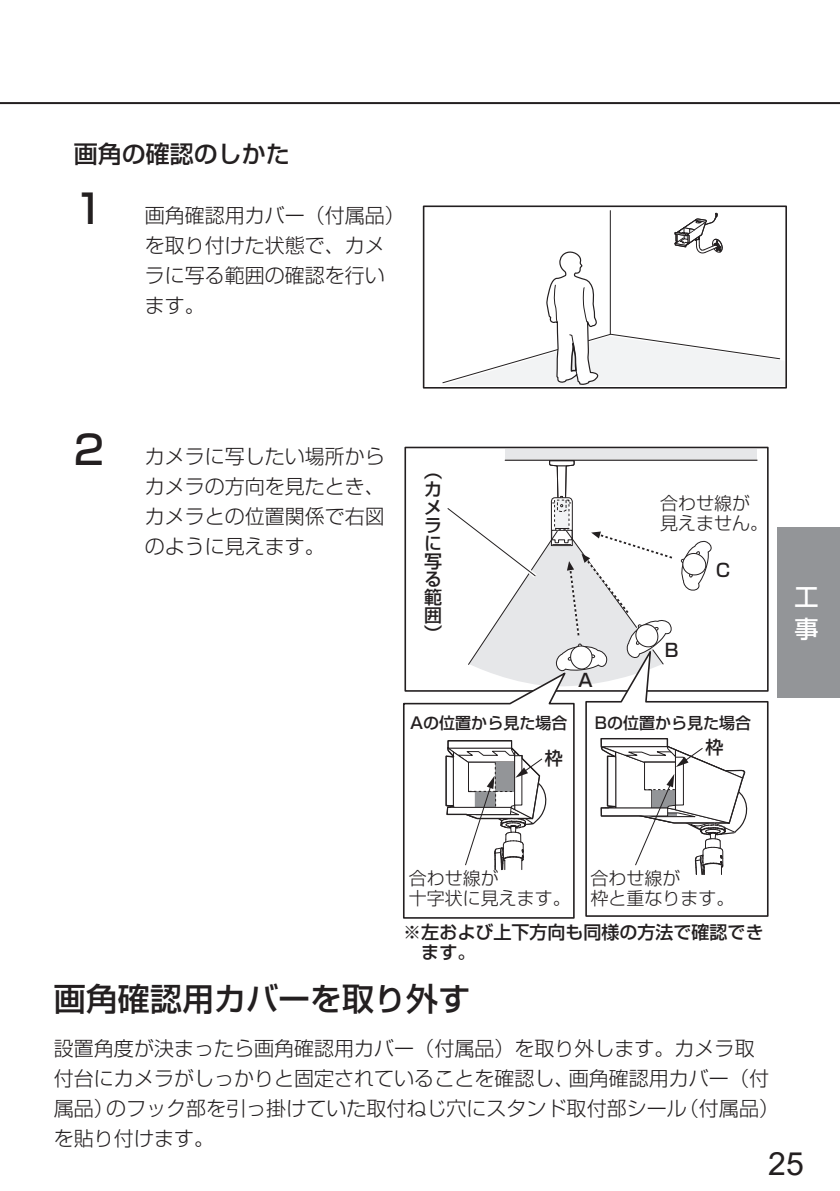
<style>
.page{position:relative;width:840px;height:1191px;background:#fff}
.page>*{position:absolute;margin:0;border:0;box-sizing:border-box;transform-origin:0 0}
.t1{font:32px "Shin Go Pro Medium 90 msp RKSJ H";color:#231f20}
.t2{font:32px "Arial";color:#231f20}
.t3{font:24px "Shin Go Pro Medium 90 msp RKSJ H";color:#231f20}
.t4{font:24px/32px "Shin Go Pro Medium 90 msp RKSJ H";color:#fff}
.t5{font:20px/30px "Shin Go Pro Light 90 msp RKSJ H";color:#231f20}
.t6{font:18px/20px "Shin Go Pro Light 90 msp RKSJ H";color:#231f20}
.t7{font:18px/20px "Shin Go Pro Medium 90 msp RKSJ H";color:#231f20}
.t8{font:18px/18px "Shin Go Pro Medium 90 msp RKSJ V";color:#231f20;text-align:justify}
.t9{font:16px "Shin Go Pro Medium 90 msp RKSJ H";color:#231f20}
.s1{font-family:"Shin Go Pro Medium 90 msp RKSJ H";font-size:40px}
</style>
<div class="page">
<div style="left:777px;top:527px;width:62px;height:170px;background:#939598"></div>
<hr style="left:0;top:102px;width:839px;height:2px;background:#231f20">
<div style="left:422px;top:205px;width:364px;height:183px;border:2px solid #231f20"></div>
<hr style="left:609px;top:211px;width:1px;height:123px;background:#231f20">
<svg style="left:442px;top:212px;width:342px;height:173px"></svg>
<div style="left:404px;top:447px;width:364px;height:244px;border:2px solid #231f20"></div>
<hr style="left:505px;top:459px;width:251px;height:2px;background:#231f20">
<div style="left:505px;top:449px;width:251px;height:10px;background:#e6e7e9"></div>
<svg style="left:403px;top:669px;width:172px;height:250px"></svg>
<svg style="left:584px;top:645px;width:185px;height:272px"></svg>
<svg style="left:442px;top:460px;width:270px;height:226px"></svg>
<svg style="left:444px;top:737px;width:305px;height:137px"></svg>
<p class="t3" style="left:74px;top:145px;width:218px">画角の確認のしかた</p>
<p class="t5" style="left:145px;top:203px;width:262px;text-indent:-71px"><span class="s1">1</span> 画角確認用カバー（付属品）を取り付けた状態で、カメラに写る範囲の確認を行います。</p>
<p class="t5" style="left:145px;top:444px;width:242px;text-align:justify;text-indent:-71px"><span class="s1">2</span> カメラに写したい場所からカメラの方向を見たとき、カメラとの位置関係で右図のように見えます。</p>
<p class="t8" style="left:424px;top:464px;width:19px">（カメラに写る範囲）</p>
<p class="t7" style="left:578px;top:673px;width:16px">A</p>
<p class="t6" style="left:659px;top:496px;width:109px">合わせ線が見えません。</p>
<p class="t7" style="left:664px;top:643px;width:15px">B</p>
<p class="t7" style="left:715px;top:563px;width:16px">C</p>
<p class="t9" style="left:410px;top:717px;width:159px">Aの位置から見た場合</p>
<p class="t9" style="left:594px;top:717px;width:158px">Bの位置から見た場合</p>
<p class="t7" style="left:544px;top:750px;width:19px">枠</p>
<p class="t7" style="left:705px;top:740px;width:19px">枠</p>
<p class="t4" style="left:794px;top:584px;width:25px">工事</p>
<p class="t6" style="left:408px;top:870px;width:163px">合わせ線が<br>十字状に見えます。</p>
<p class="t6" style="left:590px;top:870px;width:145px">合わせ線が<br>枠と重なります。</p>
<p class="t7" style="left:403px;top:925px;width:361px">※左および上下方向も同様の方法で確認でき　ます。</p>
<h1 class="t1" style="left:54px;top:986px;width:418px">画角確認用カバーを取り外す</h1>
<p class="t5" style="left:54px;top:1035px;width:726px">設置角度が決まったら画角確認用カバー（付属品）を取り外します。カメラ取付台にカメラがしっかりと固定されていることを確認し、画角確認用カバー（付属品）のフック部を引っ掛けていた取付ねじ穴にスタンド取付部シール（付属品）を貼り付けます。</p>
<h1 class="t2" style="left:767px;top:1146px;width:37px">25</h1>
</div>
